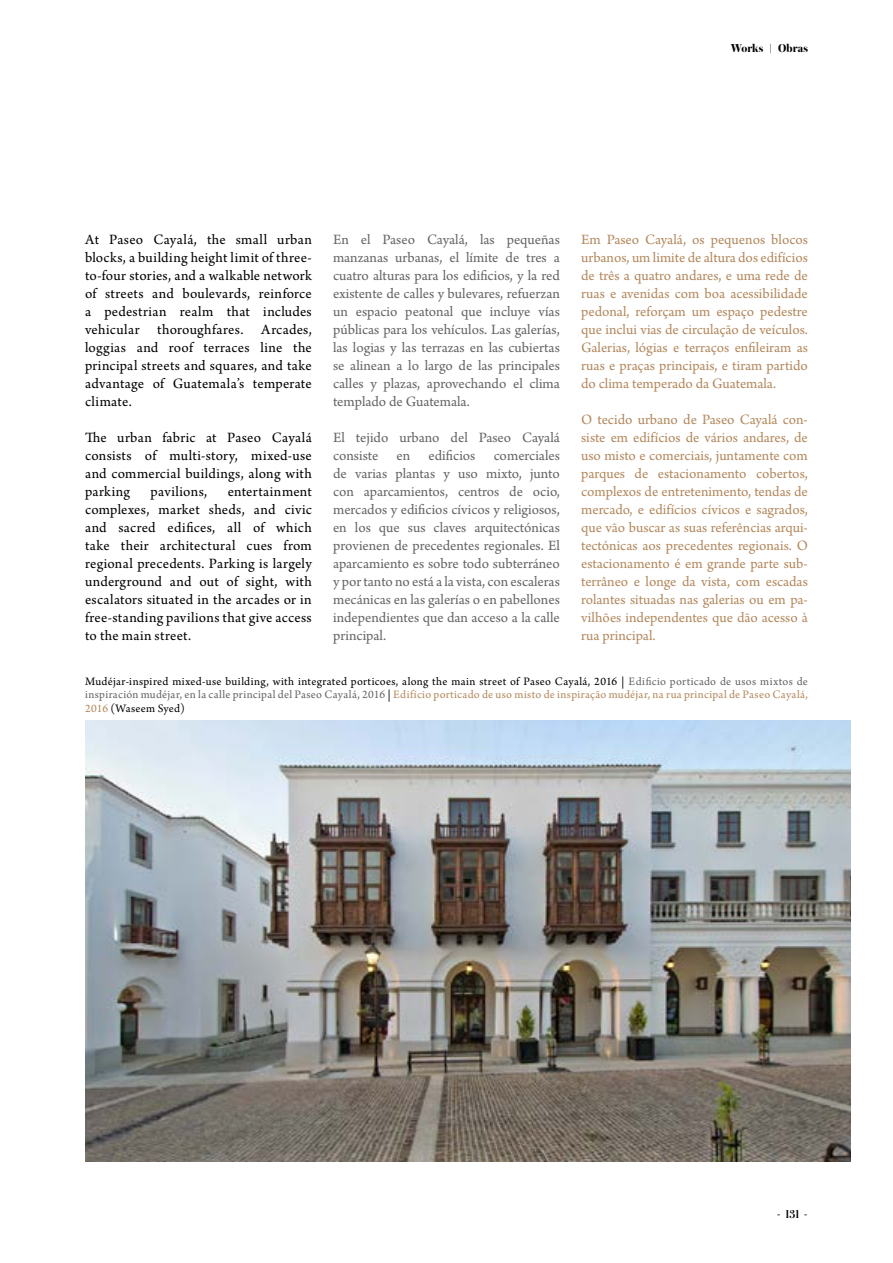
<style>
.page{position:relative;width:893px;height:1263px;background:#fff}
.page>*{position:absolute;margin:0;border:0;box-sizing:border-box;transform-origin:0 0}
.t1{font:15px/18px "Arno Pro";color:#b3885d;text-align:justify}
.t2{font:15px/18px "Arno Pro";color:#666465;text-align:justify}
.t3{font:15px/18px "Arno Pro";letter-spacing:.02em;color:#000;text-align:justify}
.t4{font:12px/13.5px "Arno Pro";letter-spacing:.025em;color:#000;text-align:justify}
.t5{font:700 12px "Austin";letter-spacing:.01em;color:#000}
.t6{font:500 12px "Austin";color:#000}
.s1{color:#666465}
.s2{color:#b3885d}
</style>
<div class="page">
<img style="left:85px;top:720px;width:765px;height:442px">
<p class="t5" style="left:731px;top:40px;width:79px">Works | Obras</p>
<p class="t3" style="left:85px;top:231px;width:228px">At Paseo Cayalá, the small urban blocks, a building height limit of three&shy;to-four stories, and a walkable network of streets and boulevards, reinforce a pedestrian realm that includes vehicular thoroughfares. Arcades, loggias and roof terraces line the principal streets and squares, and take advantage of Guatemala’s temperate climate.</p>
<p class="t3" style="left:85px;top:429px;width:228px">The urban fabric at Paseo Cayalá consists of multi-story, mixed-use and commercial buildings, along with parking</p>
<p class="t3" style="left:151px;top:483px;width:58px">pavilions,</p>
<p class="t3" style="left:85px;top:483px;width:228px;text-indent:143px">entertainment complexes, market sheds, and civic and sacred edifices, all of which take their architectural cues from regional precedents. Parking is largely underground and out of sight, with escalators situated in the arcades or in free-standing pavilions that give access to the main street.</p>
<p class="t2" style="left:333px;top:231px;width:228px">En el Paseo Cayalá, las pequeñas manzanas urbanas, el límite de tres a cuatro alturas para los edificios, y la red existente de calles y bulevares, refuerzan un espacio peatonal que incluye vías públicas para los vehículos. Las galerías, las logias y las terrazas en las cubiertas se alinean a lo largo de las principales calles y plazas, aprovechando el clima templado de Guatemala.</p>
<p class="t2" style="left:333px;top:429px;width:228px">El tejido urbano del Paseo Cayalá consiste en edificios comerciales de varias plantas y uso mixto, junto con aparcamientos, centros de ocio, mercados y edificios cívicos y religiosos, en los que sus claves arquitectónicas provienen de precedentes regionales. El aparcamiento es sobre todo subterráneo y por tanto no está a la vista, con escaleras mecánicas en las galerías o en pabellones independientes que dan acceso a la calle principal.</p>
<p class="t1" style="left:581px;top:231px;width:228px">Em Paseo Cayalá, os pequenos blocos urbanos, um limite de altura dos edifícios de três a quatro andares, e uma rede de ruas e avenidas com boa acessibilidade pedonal, reforçam um espaço pedestre que inclui vias de circulação de veículos.<br>Galerias, lógias e terraços enfileiram as ruas e praças principais, e tiram partido do clima temperado da Guatemala.</p>
<p class="t1" style="left:581px;top:411px;width:228px">O tecido urbano de Paseo Cayalá con&shy;siste em edifícios de vários andares, de uso misto e comerciais, juntamente com parques de estacionamento cobertos, complexos de entretenimento, tendas de mercado, e edifícios cívicos e sagrados, que vão buscar as suas referências arqui&shy;tectónicas aos precedentes regionais. O estacionamento é em grande parte sub&shy;terrâneo e longe da vista, com escadas rolantes situadas nas galerias ou em pa&shy;vilhões independentes que dão acesso à rua principal.</p>
<p class="t4" style="left:85px;top:675px;width:724px">Mudéjar-inspired mixed-use building, with integrated porticoes, along the main street of Paseo Cayalá, 2016 | <span class="s1">Edificio porticado de usos mixtos de inspiración mudéjar, en la calle principal del Paseo Cayalá, 2016</span> | <span class="s2">Edifício porticado de uso misto de inspiração mudéjar, na rua principal de Paseo Cayalá, 2016</span> (Waseem Syed)</p>
<p class="t6" style="left:777px;top:1206px;width:32px">- 131 -</p>
</div>
